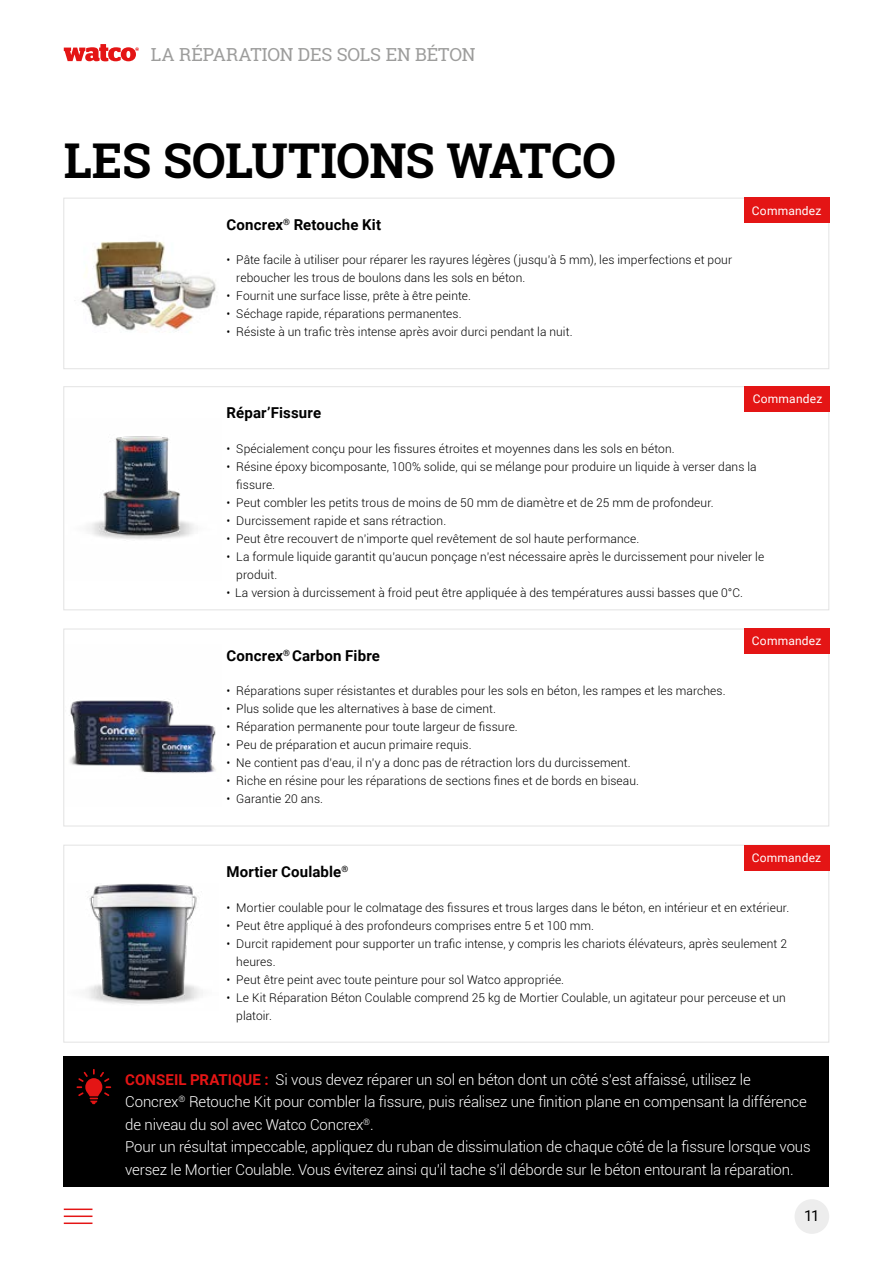
<style>
.page{position:relative;width:893px;height:1263px;background:#fff}
.page>*{position:absolute;margin:0;border:0;box-sizing:border-box;transform-origin:0 0}
.t1{font:700 48px "Roboto Slab";letter-spacing:-.01em;color:#000}
.t2{font:18px "Roboto Slab";letter-spacing:-.01em;color:#9d9d9c}
.t3{font:300 15px/22.5px "Roboto";letter-spacing:-.01em;color:#fff}
.t4{font:700 15px "Roboto";letter-spacing:.01em;color:#000}
.t5{font:15px "Roboto";color:#000}
.t6{font:300 12px/18px "Roboto";letter-spacing:.01em;color:#000}
.t7{font:12px "Roboto";letter-spacing:.015em;color:#fff}
.s1{font-weight:700;color:#e41515}
</style>
<div class="page">
<svg style="left:64px;top:44px;width:75px;height:17px"></svg>
<div style="left:63px;top:198px;width:766px;height:171px;border:1px solid #e3e3e3"></div>
<div style="left:63px;top:386px;width:766px;height:224px;border:1px solid #e3e3e3"></div>
<img style="left:74px;top:241px;width:142px;height:90px">
<img style="left:87px;top:436px;width:107px;height:104px">
<div style="left:63px;top:1056px;width:766px;height:131px;background:#000"></div>
<svg style="left:77px;top:1069px;width:34px;height:35px"></svg>
<hr style="left:64px;top:1222px;width:28px;height:2px;background:#e41515">
<hr style="left:64px;top:1215px;width:28px;height:2px;background:#e41515">
<hr style="left:64px;top:1208px;width:28px;height:2px;background:#e41515">
<div style="left:744px;top:198px;width:85px;height:25px;background:#e41515"></div>
<div style="left:744px;top:386px;width:85px;height:26px;background:#e41515"></div>
<div style="left:794px;top:1199px;width:35px;height:35px;background:#ededed;border-radius:50%"></div>
<div style="left:63px;top:629px;width:766px;height:197px;border:1px solid #e3e3e3"></div>
<img style="left:69px;top:700px;width:147px;height:74px">
<div style="left:744px;top:629px;width:85px;height:25px;background:#e41515"></div>
<div style="left:63px;top:845px;width:766px;height:197px;border:1px solid #e3e3e3"></div>
<img style="left:86px;top:883px;width:117px;height:122px">
<div style="left:744px;top:845px;width:85px;height:25px;background:#e41515"></div>
<h2 class="t2" style="left:151px;top:43px;width:326px">LA RÉPARATION DES SOLS EN BÉTON</h2>
<h1 class="t1" style="left:64px;top:128px;width:554px">LES SOLUTIONS WATCO</h1>
<p class="t4" style="left:227px;top:214px;width:156px">Concrex<sup>®</sup> Retouche Kit</p>
<p class="t6" style="left:236px;top:251px;width:497px;text-indent:-10px">• Pâte facile à utiliser pour réparer les rayures légères (jusqu’à 5 mm), les imperfections et pour reboucher les trous de boulons dans les sols en béton.</p>
<p class="t6" style="left:227px;top:287px;width:246px">• Fournit une surface lisse, prête à être peinte.</p>
<p class="t6" style="left:227px;top:305px;width:237px">• Séchage rapide, réparations permanentes.</p>
<p class="t6" style="left:227px;top:323px;width:348px">• Résiste à un trafic très intense après avoir durci pendant la nuit.</p>
<p class="t7" style="left:752px;top:202px;width:71px">Commandez</p>
<p class="t4" style="left:227px;top:402px;width:96px">Répar’Fissure</p>
<p class="t7" style="left:753px;top:390px;width:71px">Commandez</p>
<p class="t6" style="left:227px;top:439px;width:450px">• Spécialement conçu pour les fissures étroites et moyennes dans les sols en béton.</p>
<p class="t6" style="left:236px;top:457px;width:522px;text-indent:-10px">• Résine époxy bicomposante, 100% solide, qui se mélange pour produire un liquide à verser dans la fissure.</p>
<p class="t6" style="left:227px;top:493px;width:489px">• Peut combler les petits trous de moins de 50 mm de diamètre et de 25 mm de profondeur.</p>
<p class="t6" style="left:227px;top:511px;width:221px">• Durcissement rapide et sans rétraction.</p>
<p class="t6" style="left:227px;top:529px;width:414px">• Peut être recouvert de n’importe quel revêtement de sol haute performance.</p>
<p class="t6" style="left:236px;top:547px;width:529px;text-indent:-10px">• La formule liquide garantit qu’aucun ponçage n’est nécessaire après le durcissement pour niveler le produit.</p>
<p class="t6" style="left:227px;top:583px;width:518px">• La version à durcissement à froid peut être appliquée à des températures aussi basses que 0°C.</p>
<p class="t4" style="left:227px;top:645px;width:155px">Concrex<sup>®</sup> Carbon Fibre</p>
<p class="t6" style="left:227px;top:682px;width:501px">• Réparations super résistantes et durables pour les sols en béton, les rampes et les marches.</p>
<p class="t6" style="left:227px;top:700px;width:271px">• Plus solide que les alternatives à base de ciment.</p>
<p class="t6" style="left:227px;top:718px;width:293px">• Réparation permanente pour toute largeur de fissure.</p>
<p class="t6" style="left:227px;top:736px;width:247px">• Peu de préparation et aucun primaire requis.</p>
<p class="t6" style="left:227px;top:754px;width:406px">• Ne contient pas d’eau, il n’y a donc pas de rétraction lors du durcissement.</p>
<p class="t6" style="left:227px;top:772px;width:414px">• Riche en résine pour les réparations de sections fines et de bords en biseau.</p>
<p class="t6" style="left:227px;top:790px;width:98px">• Garantie 20 ans.</p>
<p class="t7" style="left:752px;top:633px;width:71px">Commandez</p>
<p class="t7" style="left:752px;top:849px;width:71px">Commandez</p>
<p class="t4" style="left:227px;top:861px;width:123px">Mortier Coulable<sup>®</sup></p>
<p class="t6" style="left:227px;top:898px;width:564px">• Mortier coulable pour le colmatage des fissures et trous larges dans le béton, en intérieur et en extérieur.</p>
<p class="t6" style="left:227px;top:916px;width:369px">• Peut être appliqué à des profondeurs comprises entre 5 et 100 mm.</p>
<p class="t6" style="left:236px;top:934px;width:552px;text-indent:-10px">• Durcit rapidement pour supporter un trafic intense, y compris les chariots élévateurs, après seulement 2 heures.</p>
<p class="t6" style="left:227px;top:970px;width:339px">• Peut être peint avec toute peinture pour sol Watco appropriée.</p>
<p class="t6" style="left:236px;top:988px;width:551px;text-indent:-10px">• Le Kit Réparation Béton Coulable comprend 25 kg de Mortier Coulable, un agitateur pour perceuse et un platoir.</p>
<p class="t3" style="left:125px;top:1067px;width:687px"><span class="s1">CONSEIL PRATIQUE :</span> Si vous devez réparer un sol en béton dont un côté s’est affaissé, utilisez le Concrex<sup>®</sup> Retouche Kit pour combler la fissure, puis réalisez une finition plane en compensant la différence de niveau du sol avec Watco Concrex<sup>®</sup>.<br>Pour un résultat impeccable, appliquez du ruban de dissimulation de chaque côté de la fissure lorsque vous versez le Mortier Coulable. Vous éviterez ainsi qu’il tache s’il déborde sur le béton entourant la réparation.</p>
<p class="t5" style="left:804px;top:1205px;width:17px">11</p>
</div>
